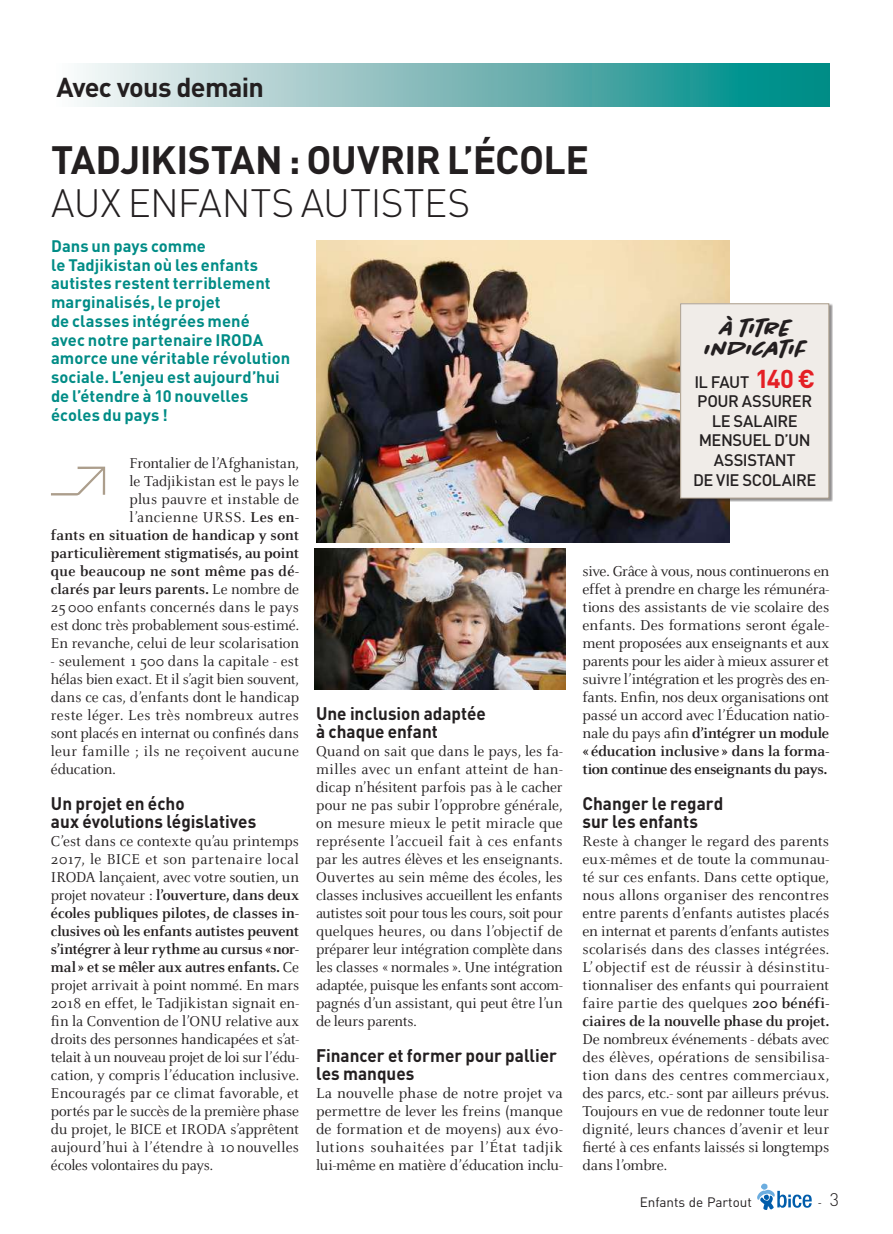
<style>
.page{position:relative;width:893px;height:1234px;background:#fff}
.page>*{position:absolute;margin:0;border:0;box-sizing:border-box;transform-origin:0 0}
.t1{font:300 82.95px "Foundry Gridnik";color:#ac9e8c}
.t2{font:700 39px "DINOT";letter-spacing:-.015em;color:#231f20}
.t3{font:300 39px "DINOT";letter-spacing:-.005em;color:#231f20}
.t4{font:700 27px "DINOT";letter-spacing:-.025em;color:#231f20}
.t5{font:italic 700 22.5px/21px "Chantal";letter-spacing:-.035em;color:#231f20;text-align:center}
.t6{font:700 18px/18px "DINOT";color:#231f20;scale:.95 1}
.t7{font:700 16.5px/18.8px "DINOT";letter-spacing:.005em;color:#008c86}
.t8{font:500 16.5px/19.5px "DINOT";letter-spacing:-.025em;color:#231f20;text-align:center}
.t9{font:15.75px/18px "Celeste";color:#231f20;text-align:justify}
.t10{font:13.5px "DINOT";color:#231f20}
.t11{font:9.75px "DINOT";color:#231f20}
.s1{font-weight:700}
.s2{font-weight:700;font-size:25.5px;color:#e41f25}
.s3{font-weight:300;font-size:18px}
</style>
<div class="page">
<svg style="left:757px;top:1183px;width:55px;height:26px"></svg>
<img style="left:315px;top:549px;width:250px;height:140px">
<svg style="left:80px;top:64px;width:749px;height:42px;background:#77bab9"></svg>
<img style="left:316px;top:240px;width:413px;height:302px">
<div style="left:680px;top:303px;width:153px;height:199px;background:#231f20;opacity:.5"></div>
<div style="left:681px;top:304px;width:148px;height:194px;background:#f0ece8"></div>
<div style="left:680px;top:303px;width:149px;height:195px;border:1px solid #ac9e8c"></div>
<h3 class="t4" style="left:56px;top:69px;width:209px">Avec vous demain</h3>
<h2 class="t2" style="left:51px;top:135px;width:539px">TADJIKISTAN : OUVRIR L’ÉCOLE</h2>
<h2 class="t3" style="left:51px;top:178px;width:421px">AUX ENFANTS AUTISTES</h2>
<p class="t7" style="left:51px;top:236px;width:241px">Dans un pays comme<br>le Tadjikistan où les enfants autistes restent terriblement marginalisés, le projet<br>de classes intégrées mené<br>avec notre partenaire IRODA amorce une véritable révolution sociale. L’enjeu est aujourd’hui de l’étendre à 10 nouvelles écoles du pays !</p>
<p class="t9" style="left:51px;top:453px;width:250px;text-align:right">Frontalier de l’Afghanistan,<br>le Tadjikistan est le pays le<br>plus pauvre et instable de<br>l’ancienne URSS. <span class="s1">Les en-<br>fants en situation de handicap y sont particulièrement stigmatisés, au point que beaucoup ne sont même pas dé&shy;clarés par leurs parents.</span> Le nombre de 25 000 enfants concernés dans le pays est donc très probablement sous-estimé.<br>En revanche, celui de leur scolarisation</p>
<p class="t9" style="left:51px;top:651px;width:250px">- seulement 1 500 dans la capitale - est hélas bien exact. Et il s’agit bien souvent, dans ce cas, d’enfants dont le handicap reste léger. Les très nombreux autres sont placés en internat ou confinés dans leur famille ; ils ne reçoivent aucune éducation.</p>
<p class="t6" style="left:51px;top:794px;width:218px">Un projet en écho<br>aux évolutions législatives</p>
<p class="t9" style="left:51px;top:831px;width:250px">C’est dans ce contexte qu’au printemps 2017, le BICE et son partenaire local IRODA lançaient, avec votre soutien, un projet novateur : <span class="s1">l’ouverture, dans deux écoles publiques pilotes, de classes in&shy;clusives où les enfants autistes peuvent s’intégrer à leur rythme au cursus «nor&shy;mal » et se mêler aux autres enfants.</span> Ce projet arrivait à point nommé. En mars 2018 en effet, le Tadjikistan signait en&shy;fin la Convention de l’ONU relative aux droits des personnes handicapées et s’at&shy;telait à un nouveau projet de loi sur l’édu&shy;cation, y compris l’éducation inclusive.<br>Encouragés par ce climat favorable, et portés par le succès de la première phase du projet, le BICE et IRODA s’apprêtent aujourd’hui à l’étendre à 10 nouvelles écoles volontaires du pays.</p>
<h1 class="t1" style="left:45px;top:449px;width:67px">∏</h1>
<p class="t6" style="left:316px;top:704px;width:180px">Une inclusion adaptée à chaque enfant</p>
<p class="t9" style="left:316px;top:741px;width:248px">Quand on sait que dans le pays, les fa&shy;milles avec un enfant atteint de han&shy;dicap n’hésitent parfois pas à le cacher pour ne pas subir l’opprobre générale, on mesure mieux le petit miracle que représente l’accueil fait à ces enfants par les autres élèves et les enseignants.<br>Ouvertes au sein même des écoles, les classes inclusives accueillent les enfants autistes soit pour tous les cours, soit pour quelques heures, ou dans l’objectif de préparer leur intégration complète dans les classes «normales». Une intégration adaptée, puisque les enfants sont accom&shy;pagnés d’un assistant, qui peut être l’un de leurs parents.</p>
<p class="t6" style="left:316px;top:1046px;width:255px">Financer et former pour pallier les manques</p>
<p class="t9" style="left:316px;top:1083px;width:248px">La nouvelle phase de notre projet va permettre de lever les freins (manque de formation et de moyens) aux évo&shy;lutions souhaitées par l’État tadjik lui-même en matière d’éducation inclu-</p>
<h3 class="t5" style="left:704px;top:317px;width:104px">À TITRE<br>INDICATIF</h3>
<p class="t8" style="left:693px;top:372px;width:125px">IL FAUT <span class="s2">140 €<br></span>POUR ASSURER<br>LE SALAIRE<br>MENSUEL D’UN<br>ASSISTANT<br>DE VIE SCOLAIRE</p>
<p class="t9" style="left:583px;top:561px;width:248px">sive. Grâce à vous, nous continuerons en effet à prendre en charge les rémunéra&shy;tions des assistants de vie scolaire des enfants. Des formations seront égale&shy;ment proposées aux enseignants et aux parents pour les aider à mieux assurer et suivre l’intégration et les progrès des en&shy;fants. Enfin, nos deux organisations ont passé un accord avec l’Éducation natio&shy;nale du pays afin <span class="s1">d’intégrer un module « éducation inclusive » dans la forma&shy;tion continue des enseignants du pays.</span></p>
<p class="t6" style="left:583px;top:794px;width:150px">Changer le regard sur les enfants</p>
<p class="t9" style="left:583px;top:831px;width:248px">Reste à changer le regard des parents eux-mêmes et de toute la communau&shy;té sur ces enfants. Dans cette optique, nous allons organiser des rencontres entre parents d’enfants autistes placés en internat et parents d’enfants autistes scolarisés dans des classes intégrées.<br>L’ objectif est de réussir à désinstitu&shy;tionnaliser des enfants qui pourraient faire partie des quelques <span class="s1">200 bénéfi&shy;ciaires de la nouvelle phase du projet.</span></p>
<p class="t9" style="left:583px;top:1029px;width:248px">De nombreux événements - débats avec des élèves, opérations de sensibilisa&shy;tion dans des centres commerciaux, des parcs, etc.- sont par ailleurs prévus.<br>Toujours en vue de redonner toute leur dignité, leurs chances d’avenir et leur fierté à ces enfants laissés si longtemps dans l’ombre.</p>
<p class="t10" style="left:640px;top:1193px;width:114px">Enfants de Partout</p>
<p class="t11" style="left:818px;top:1196px;width:23px">- <span class="s3">3</span></p>
</div>
